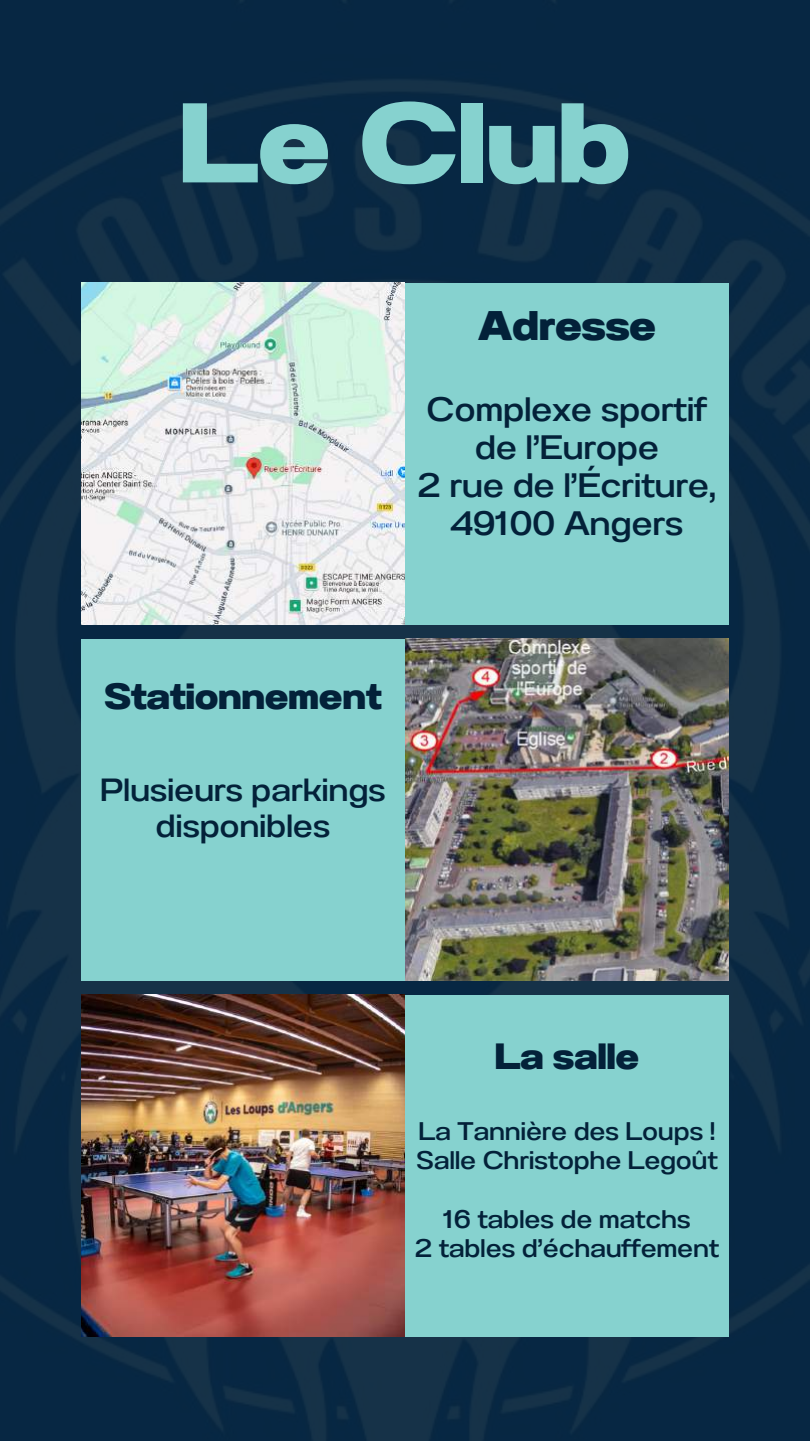
<style>
.page{position:relative;width:810px;height:1441px;background:#fff}
.page>*{position:absolute;margin:0;border:0;box-sizing:border-box;transform-origin:0 0}
.t1{font:112.9px "Anantason Extra Bold Wd 125";letter-spacing:-.01em;color:#86d2cf}
.t2{font:41.3px "Anantason Extra Bold Wd 125";letter-spacing:-.01em;color:#032139}
.t3{font:36.5px "Anantason Extra Bold Wd 125";letter-spacing:-.01em;color:#032139}
.t4{font:33.8px/38.2px "Anantason Medium Wd 125";letter-spacing:-.01em;color:#032139;text-align:center}
.t5{font:32.1px/36.8px "Anantason Medium Wd 125";letter-spacing:-.01em;color:#032139;text-align:center}
.t6{font:25.4px/29.2px "Anantason Medium Wd 125";letter-spacing:-.01em;color:#032139}
</style>
<div class="page">
<img style="left:0;top:0;width:810px;height:1440px">
<img style="left:405px;top:638px;width:324px;height:342px">
<img style="left:81px;top:994px;width:324px;height:341px">
<img style="left:81px;top:283px;width:324px;height:341px">
<div style="left:405px;top:283px;width:324px;height:341px;background:#86d2cf"></div>
<div style="left:81px;top:638px;width:324px;height:342px;background:#86d2cf"></div>
<div style="left:405px;top:994px;width:324px;height:341px;background:#86d2cf"></div>
<h1 class="t1" style="left:179px;top:77px;width:454px">Le Club</h1>
<h2 class="t2" style="left:478px;top:302px;width:180px">Adresse</h2>
<h3 class="t4" style="left:418px;top:390px;width:300px">Complexe sportif de l’Europe<br>2 rue de l’Écriture,<br>49100 Angers</h3>
<h3 class="t3" style="left:104px;top:675px;width:279px">Stationnement</h3>
<p class="t5" style="left:100px;top:771px;width:287px">Plusieurs parkings disponibles</p>
<h3 class="t3" style="left:495px;top:1034px;width:146px">La salle</h3>
<p class="t6" style="left:416px;top:1116px;width:303px">La Tannière des Loups !<br>Salle Christophe Legoût</p>
<p class="t6" style="left:415px;top:1204px;width:306px;text-align:center">16 tables de matchs<br>2 tables d’échauffement</p>
</div>
